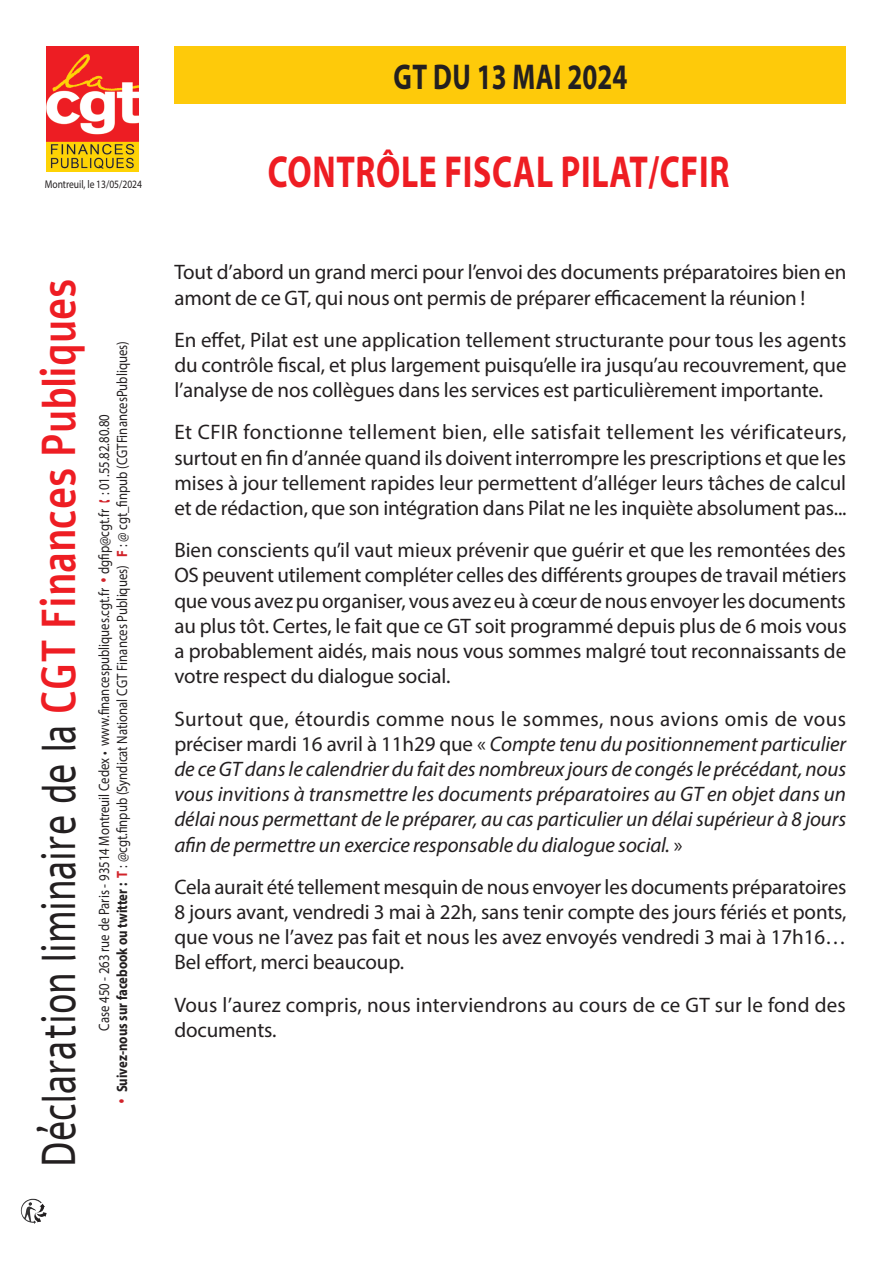
<style>
.page{position:relative;width:893px;height:1263px;background:#fff}
.page>*{position:absolute;margin:0;border:0;box-sizing:border-box;transform-origin:0 0}
.t1{font:47.25px "Alef";color:#231f20;scale:.8 1}
.t2{font:700 45px "Myriad Pro";letter-spacing:.02em;color:#ee1d23;scale:.75 1}
.t3{font:700 36px "Myriad Pro";letter-spacing:.01em;color:#231f20;scale:.75 1}
.t4{font:21px/25.2px "Myriad Pro";letter-spacing:-.005em;color:#231f20;text-align:justify}
.t5{font:italic 21px/25.2px "Myriad Pro";letter-spacing:-.005em;color:#231f20;text-align:justify}
.t6{font:15px "Myriad Pro";color:#231f20;scale:.85 1}
.t7{font:11.25px "Myriad Pro";color:#231f20;scale:.85 1}
.s1{font-weight:700;color:#ee1d23}
.s2{color:#d1232a}
.s3{font-weight:700}
.s4{font-weight:700;color:#d1232a}
.s5{font-style:normal}
</style>
<div class="page">
<img style="left:21px;top:1199px;width:26px;height:25px">
<div style="left:174px;top:47px;width:672px;height:57px;background:#feca0a"></div>
<img style="left:47px;top:47px;width:92px;height:125px">
<p class="t7" style="left:45px;top:177px;width:116px">Montreuil, le 13/05/2024</p>
<h1 class="t1" style="left:27px;top:1167px;width:1112px;rotate:-90deg">Déclaration liminaire de la <span class="s1">CGT Finances Publiques</span></h1>
<p class="t6" style="left:113px;top:1103px;width:899px;rotate:-90deg"><span class="s2">•</span> <span class="s3">Suivez-nous sur facebook ou twitter :</span> <span class="s4">T</span> : @cgt.finpub (Syndicat National CGT Finances Publiques) <span class="s4">F</span> : @ cgt_finpub (CGTFinancesPubliques)</p>
<p class="t6" style="left:95px;top:1030px;width:727px;rotate:-90deg">Case 450 - 263 rue de Paris - 93514 Montreuil Cedex • www.financespubliques.cgt.fr <span class="s2">•</span> dgfip@cgt.fr : 01.55.82.80.80</p>
<h3 class="t3" style="left:393px;top:53px;width:313px">GT DU 13 MAI 2024</h3>
<h2 class="t2" style="left:268px;top:142px;width:617px">CONTRÔLE FISCAL PILAT/CFIR</h2>
<p class="t4" style="left:174px;top:259px;width:674px">Tout d’abord un grand merci pour l’envoi des documents préparatoires bien en amont de ce GT, qui nous ont permis de préparer efficacement la réunion !</p>
<p class="t4" style="left:174px;top:327px;width:674px">En effet, Pilat est une application tellement structurante pour tous les agents du contrôle fiscal, et plus largement puisqu’elle ira jusqu’au recouvrement, que l’analyse de nos collègues dans les services est particulièrement importante.</p>
<p class="t4" style="left:174px;top:419px;width:674px">Et CFIR fonctionne tellement bien, elle satisfait tellement les vérificateurs, surtout en fin d’année quand ils doivent interrompre les prescriptions et que les mises à jour tellement rapides leur permettent d’alléger leurs tâches de calcul et de rédaction, que son intégration dans Pilat ne les inquiète absolument pas...</p>
<p class="t4" style="left:174px;top:537px;width:674px">Bien conscients qu’il vaut mieux prévenir que guérir et que les remontées des OS peuvent utilement compléter celles des différents groupes de travail métiers que vous avez pu organiser, vous avez eu à cœur de nous envoyer les documents au plus tôt. Certes, le fait que ce GT soit programmé depuis plus de 6 mois vous a probablement aidés, mais nous vous sommes malgré tout reconnaissants de votre respect du dialogue social.</p>
<p class="t5" style="left:174px;top:705px;width:673px"><span class="s5">Surtout que, étourdis comme nous le sommes, nous avions omis de vous préciser mardi 16 avril à 11h29 que «</span> Compte tenu du positionnement particulier de ce GT dans le calendrier du fait des nombreux jours de congés le précédant, nous vous invitions à transmettre les documents préparatoires au GT en objet dans un délai nous permettant de le préparer, au cas particulier un délai supérieur à 8 jours afin de permettre un exercice responsable du dialogue social. <span class="s5">»</span></p>
<p class="t4" style="left:174px;top:874px;width:674px">Cela aurait été tellement mesquin de nous envoyer les documents préparatoires 8 jours avant, vendredi 3 mai à 22h, sans tenir compte des jours fériés et ponts, que vous ne l’avez pas fait et nous les avez envoyés vendredi 3 mai à 17h16… Bel effort, merci beaucoup.</p>
<p class="t4" style="left:174px;top:991px;width:673px">Vous l’aurez compris, nous interviendrons au cours de ce GT sur le fond des documents.</p>
</div>
